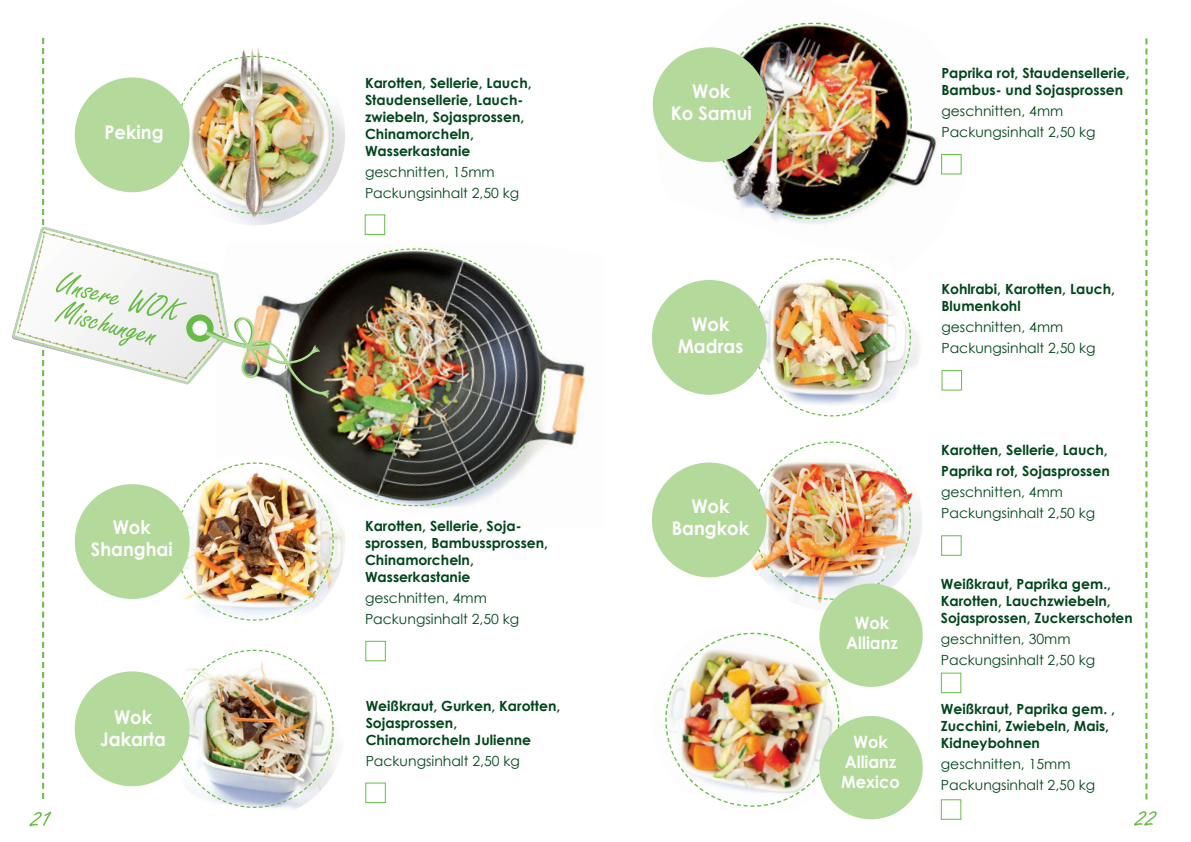
<style>
.page{position:relative;width:1191px;height:842px;background:#fff}
.page>*{position:absolute;margin:0;border:0;box-sizing:border-box;transform-origin:0 0}
.t1{font:700 18.9px "Century Gothic";color:#fff;scale:.95 1}
.t2{font:700 17px "Century Gothic";color:#fff;scale:.95 1}
.t3{font:700 14px/17px "Century Gothic";color:#00461a}
.t4{font:14px "Century Gothic";color:#00461a}
.s1{font-weight:400}
</style>
<div class="page">
<img style="left:657px;top:22px;width:305px;height:202px">
<img style="left:545px;top:353px;width:41px;height:94px">
<img style="left:741px;top:473px;width:181px;height:138px">
<img style="left:752px;top:441px;width:159px;height:159px">
<div style="left:652px;top:462px;width:114px;height:115px;background:#b3d99b;border-radius:50%"></div>
<img style="left:741px;top:289px;width:179px;height:96px">
<img style="left:752px;top:258px;width:159px;height:159px">
<div style="left:652px;top:280px;width:114px;height:115px;background:#b3d99b;border-radius:50%"></div>
<svg style="left:1145px;top:38px;width:2px;height:761px"></svg>
<svg style="left:1134px;top:811px;width:22px;height:15px"></svg>
<div style="left:941px;top:154px;width:20px;height:20px;border:1px solid #68bc45"></div>
<div style="left:941px;top:370px;width:21px;height:20px;border:1px solid #68bc45"></div>
<img style="left:665px;top:632px;width:175px;height:175px">
<div style="left:819px;top:584px;width:103px;height:103px;background:#b3d99b;border-radius:50%"></div>
<div style="left:941px;top:673px;width:20px;height:20px;border:1px solid #68bc45"></div>
<div style="left:941px;top:535px;width:20px;height:21px;border:1px solid #68bc45"></div>
<div style="left:941px;top:799px;width:20px;height:21px;border:1px solid #68bc45"></div>
<div style="left:819px;top:716px;width:103px;height:103px;background:#b3d99b;border-radius:50%"></div>
<img style="left:714px;top:23px;width:198px;height:196px">
<div style="left:653px;top:47px;width:114px;height:115px;background:#b3d99b;border-radius:50%"></div>
<img style="left:12px;top:38px;width:533px;height:788px">
<p class="t1" style="left:104px;top:120px;width:64px">Peking</p>
<p class="t1" style="left:113px;top:515px;width:42px">Wok</p>
<p class="t1" style="left:91px;top:537px;width:88px">Shanghai</p>
<p class="t1" style="left:114px;top:706px;width:42px">Wok</p>
<p class="t1" style="left:100px;top:727px;width:71px">Jakarta</p>
<p class="t3" style="left:365px;top:74px;width:168px">Karotten, Sellerie, Lauch,<br>Staudensellerie, Lauch&shy;zwiebeln, Sojasprossen,<br>Chinamorcheln,</p>
<p class="t3" style="left:365px;top:142px;width:107px">Wasserkastanie</p>
<p class="t4" style="left:365px;top:163px;width:131px">geschnitten, 15mm</p>
<p class="t4" style="left:365px;top:184px;width:156px">Packungsinhalt 2,50 kg</p>
<p class="t3" style="left:365px;top:517px;width:185px">Karotten, Sellerie, Soja&shy;sprossen, Bambussprossen,</p>
<p class="t3" style="left:365px;top:551px;width:110px">Chinamorcheln,</p>
<p class="t3" style="left:365px;top:568px;width:107px">Wasserkastanie</p>
<p class="t4" style="left:365px;top:589px;width:123px">geschnitten, 4mm</p>
<p class="t4" style="left:365px;top:610px;width:156px">Packungsinhalt 2,50 kg</p>
<p class="t3" style="left:366px;top:697px;width:196px">Weißkraut, Gurken, Karotten,<br>Sojasprossen,</p>
<p class="t3" style="left:366px;top:731px;width:167px">Chinamorcheln Julienne</p>
<p class="t4" style="left:366px;top:753px;width:156px">Packungsinhalt 2,50 kg</p>
<p class="t1" style="left:692px;top:79px;width:42px">Wok</p>
<p class="t1" style="left:671px;top:101px;width:87px">Ko Samui</p>
<p class="t1" style="left:691px;top:313px;width:42px">Wok</p>
<p class="t1" style="left:677px;top:334px;width:70px">Madras</p>
<p class="t1" style="left:691px;top:494px;width:42px">Wok</p>
<p class="t1" style="left:672px;top:516px;width:83px">Bangkok</p>
<p class="t3" style="left:941px;top:64px;width:190px">Paprika rot, Staudensellerie,<br>Bambus- und Sojasprossen</p>
<p class="t4" style="left:941px;top:103px;width:123px">geschnitten, 4mm</p>
<p class="t4" style="left:941px;top:124px;width:156px">Packungsinhalt 2,50 kg</p>
<p class="t2" style="left:855px;top:612px;width:38px">Wok</p>
<p class="t2" style="left:846px;top:632px;width:56px">Allianz</p>
<p class="t2" style="left:853px;top:731px;width:38px">Wok</p>
<p class="t2" style="left:845px;top:751px;width:56px">Allianz</p>
<p class="t2" style="left:841px;top:771px;width:63px">Mexico</p>
<p class="t3" style="left:941px;top:280px;width:175px">Kohlrabi, Karotten, Lauch,<br>Blumenkohl</p>
<p class="t4" style="left:941px;top:319px;width:123px">geschnitten, 4mm</p>
<p class="t4" style="left:941px;top:340px;width:156px">Packungsinhalt 2,50 kg</p>
<p class="t3" style="left:941px;top:439px;width:170px;line-height:21px">Karotten, Sellerie, Lauch,<br>Paprika rot, Sojasprossen</p>
<p class="t4" style="left:941px;top:484px;width:123px">geschnitten, 4mm</p>
<p class="t4" style="left:941px;top:505px;width:156px">Packungsinhalt 2,50 kg</p>
<p class="t3" style="left:941px;top:575px;width:172px">Weißkraut, Paprika gem.,</p>
<p class="t3" style="left:941px;top:592px;width:171px">Karotten, Lauchzwiebeln,</p>
<p class="t3" style="left:941px;top:607px;width:193px;line-height:21px">Sojasprossen, Zuckerschoten <span class="s1">geschnitten, 30mm</span></p>
<p class="t4" style="left:941px;top:652px;width:156px">Packungsinhalt 2,50 kg</p>
<p class="t3" style="left:941px;top:700px;width:176px">Weißkraut, Paprika gem. ,<br>Zucchini, Zwiebeln, Mais,</p>
<p class="t3" style="left:941px;top:734px;width:101px">Kidneybohnen</p>
<p class="t4" style="left:941px;top:756px;width:131px">geschnitten, 15mm</p>
<p class="t4" style="left:941px;top:777px;width:156px">Packungsinhalt 2,50 kg</p>
</div>
